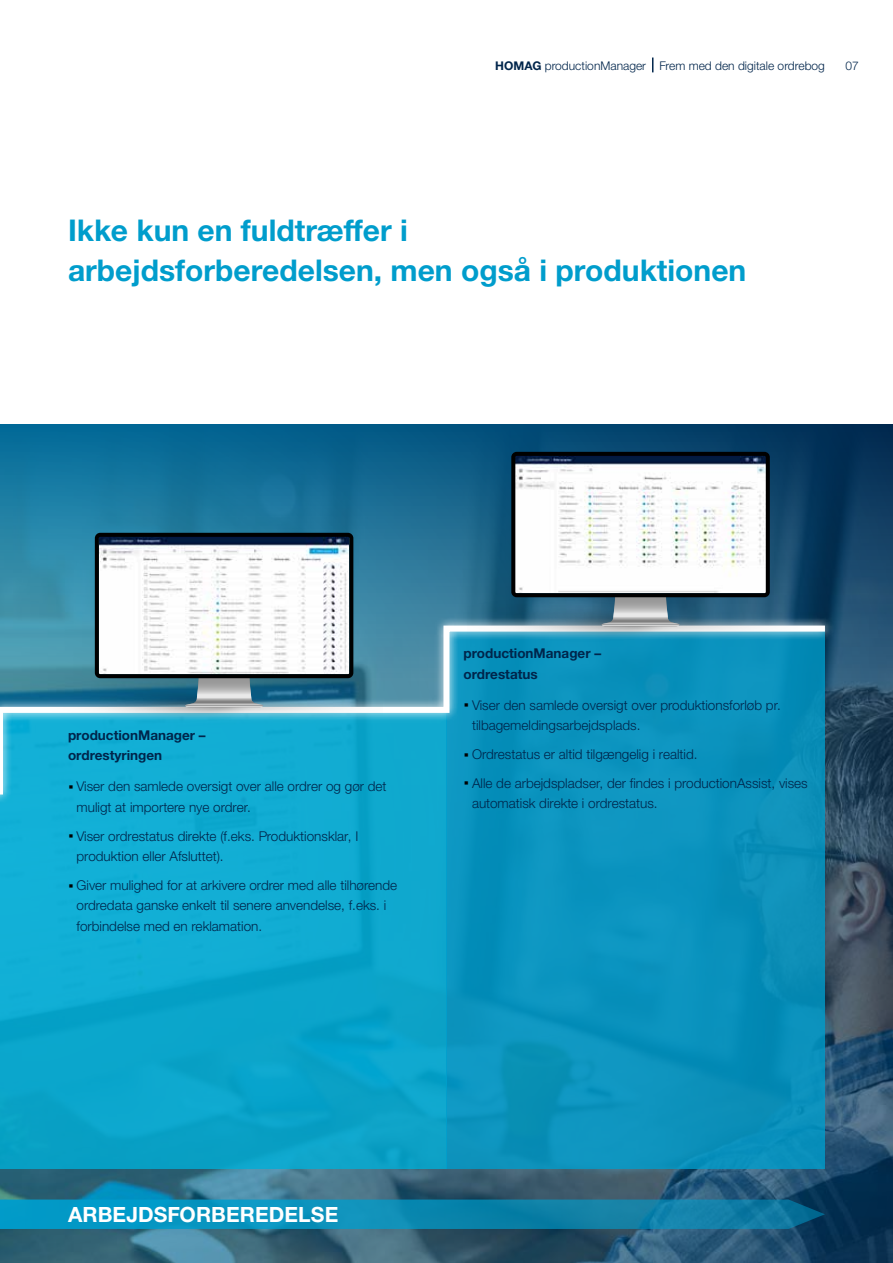
<style>
.page{position:relative;width:893px;height:1263px;background:#fff}
.page>*{position:absolute;margin:0;border:0;box-sizing:border-box;transform-origin:0 0}
.t1{font:700 30px/40.8px "Helvetica Neue LTW1 G";color:#009dcc}
.t2{font:700 21px "Helvetica Neue LTW1 G";letter-spacing:.005em;color:#fff}
.t3{font:300 13.5px/20.4px "Helvetica Neue LTW1 G";color:#00254b}
.t4{font:700 13.5px/20.4px "Helvetica Neue LTW1 G";color:#00254b}
.t5{font:300 12px "Helvetica Neue LTW1 G";color:#00254b}
.s1{font-weight:700}
.s2{font-weight:700;font-size:21px;color:#000}
</style>
<div class="page">
<img style="left:0;top:424px;width:893px;height:839px">
<div style="left:0;top:710px;width:446px;height:459px;background:#0ca6cc"></div>
<div style="left:446px;top:628px;width:379px;height:541px;background:#0b92bd"></div>
<svg style="left:0;top:1199px;width:825px;height:30px;background:#0b88b1"></svg>
<svg style="left:652px;top:58px;width:1px;height:14px"></svg>
<svg style="left:0;top:616px;width:834px;height:270px"></svg>
<svg style="left:0;top:623px;width:831px;height:256px"></svg>
<svg style="left:467px;top:452px;width:332px;height:190px"></svg>
<svg style="left:51px;top:533px;width:332px;height:190px"></svg>
<p class="t5" style="left:495px;top:58px;width:331px"><span class="s1">HOMAG</span> productionManager Frem med den digitale ordrebog</p>
<p class="t5" style="left:846px;top:58px;width:15px">07</p>
<h1 class="t1" style="left:68px;top:209px;width:680px">Ikke kun en fuldtræffer i<br>arbejdsforberedelsen, men også i produktionen</h1>
<p class="t4" style="left:68px;top:725px;width:139px">productionManager – ordrestyringen</p>
<p class="t3" style="left:77px;top:776px;width:312px;text-indent:-9px"><span class="s2">·</span> Viser den samlede oversigt over alle ordrer og gør det muligt at importere nye ordrer.</p>
<p class="t3" style="left:77px;top:826px;width:283px;text-indent:-9px"><span class="s2">·</span> Viser ordrestatus direkte (f.eks. Produktionsklar, I produktion eller Afsluttet).</p>
<p class="t3" style="left:77px;top:875px;width:322px;text-indent:-9px"><span class="s2">·</span> Giver mulighed for at arkivere ordrer med alle tilhørende ordredata ganske enkelt til senere anvendelse, f.eks. i forbindelse med en reklamation.</p>
<p class="t4" style="left:463px;top:643px;width:139px">productionManager – ordrestatus</p>
<p class="t3" style="left:472px;top:695px;width:311px;text-indent:-9px"><span class="s2">·</span> Viser den samlede oversigt over produktionsforløb pr. tilbagemeldingsarbejdsplads.</p>
<p class="t3" style="left:463px;top:740px;width:346px;line-height:29px"><span class="s2">·</span> Ordrestatus er altid tilgængelig i realtid.<br><span class="s2">·</span> Alle de arbejdspladser, der findes i productionAssist, vises</p>
<p class="t3" style="left:472px;top:793px;width:187px">automatisk direkte i ordrestatus.</p>
<h2 class="t2" style="left:68px;top:1201px;width:272px">ARBEJDSFORBEREDELSE</h2>
</div>
